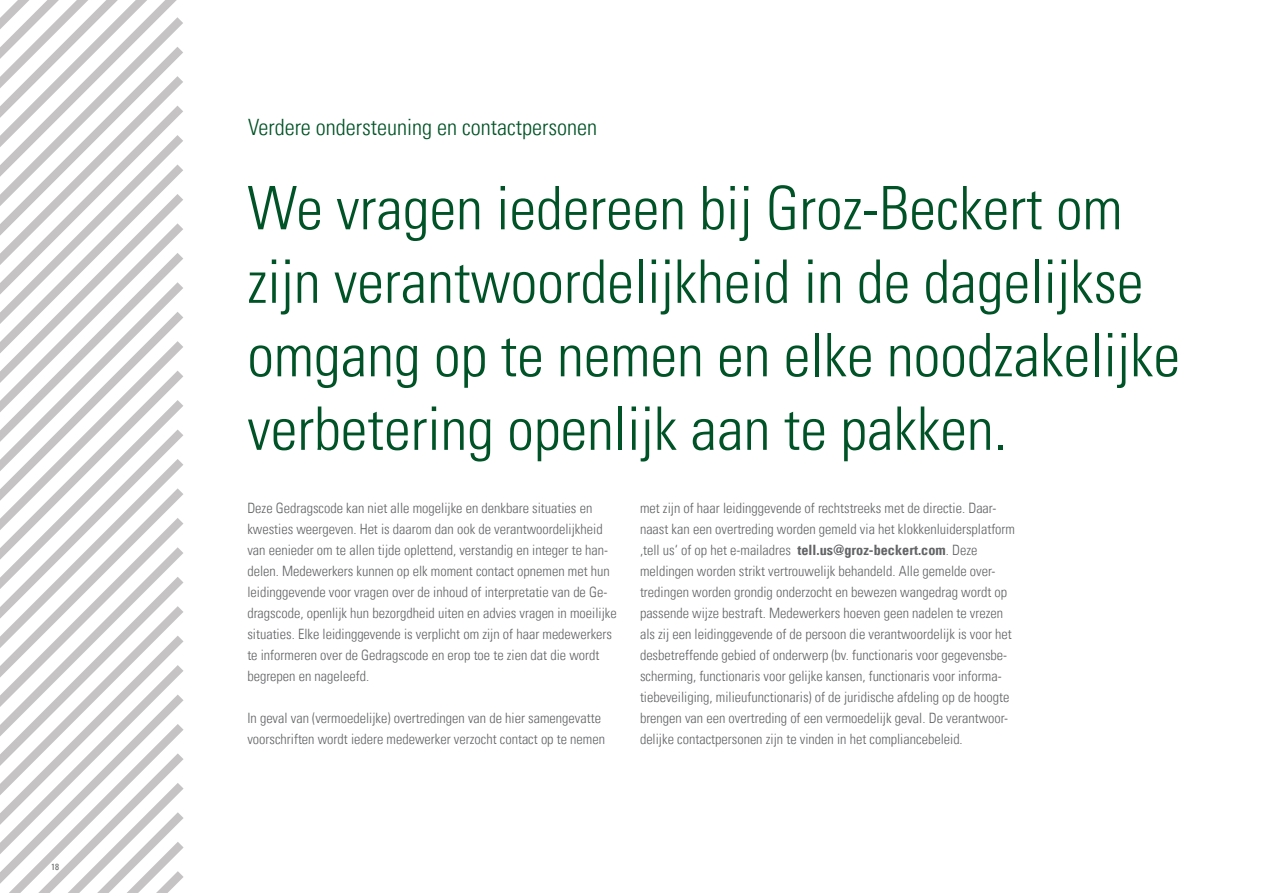
<style>
.page{position:relative;width:1263px;height:893px;background:#fff}
.page>*{position:absolute;margin:0;border:0;box-sizing:border-box;transform-origin:0 0}
.t1{font:60px/73.5px "Univers Com 47 Light Cond";color:#005326}
.t2{font:22.5px "Univers Com 47 Light Cond";color:#005326}
.t3{font:14.25px/21px "Univers Com 47 Light Cond";color:#636466}
.t4{font:condensed 9px "Univers Com 57";color:#636466}
.s1{font-family:"Univers Com 67 Bold Cond"}
</style>
<div class="page">
<svg style="left:0;top:0;width:183px;height:893px"></svg>
<p class="t4" style="left:51px;top:861px;width:9px">18</p>
<h2 class="t2" style="left:248px;top:113px;width:350px">Verdere ondersteuning en contactpersonen</h2>
<h1 class="t1" style="left:247px;top:171px;width:934px">We vragen iedereen bij Groz-Beckert om zijn verantwoordelijkheid in de dagelijkse omgang op te nemen en elke noodzakelijke verbetering openlijk aan te pakken.</h1>
<p class="t3" style="left:247px;top:497px;width:371px">Deze Gedragscode kan niet alle mogelijke en denkbare situaties en kwesties weergeven. Het is daarom dan ook de verantwoordelijkheid van eenieder om te allen tijde oplettend, verstandig en integer te han&shy;delen. Medewerkers kunnen op elk moment contact opnemen met hun leidinggevende voor vragen over de inhoud of interpretatie van de Ge&shy;dragscode, openlijk hun bezorgdheid uiten en advies vragen in moeilijke situaties. Elke leidinggevende is verplicht om zijn of haar medewerkers te informeren over de Gedragscode en erop toe te zien dat die wordt begrepen en nageleefd.</p>
<p class="t3" style="left:247px;top:707px;width:359px">In geval van (vermoedelijke) overtredingen van de hier samengevatte voorschriften wordt iedere medewerker verzocht contact op te nemen</p>
<p class="t3" style="left:640px;top:497px;width:377px">met zijn of haar leidinggevende of rechtstreeks met de directie. Daar&shy;naast kan een overtreding worden gemeld via het klokkenluidersplatform ‚tell us‘ of op het e-mailadres <span class="s1">tell.us@groz-beckert.com</span>. Deze meldingen worden strikt vertrouwelijk behandeld. Alle gemelde over&shy;tredingen worden grondig onderzocht en bewezen wangedrag wordt op passende wijze bestraft. Medewerkers hoeven geen nadelen te vrezen als zij een leidinggevende of de persoon die verantwoordelijk is voor het desbetreffende gebied of onderwerp (bv. functionaris voor gegevensbe&shy;scherming, functionaris voor gelijke kansen, functionaris voor informa&shy;tiebeveiliging, milieufunctionaris) of de juridische afdeling op de hoogte brengen van een overtreding of een vermoedelijk geval. De verantwoor&shy;delijke contactpersonen zijn te vinden in het compliancebeleid.</p>
</div>
